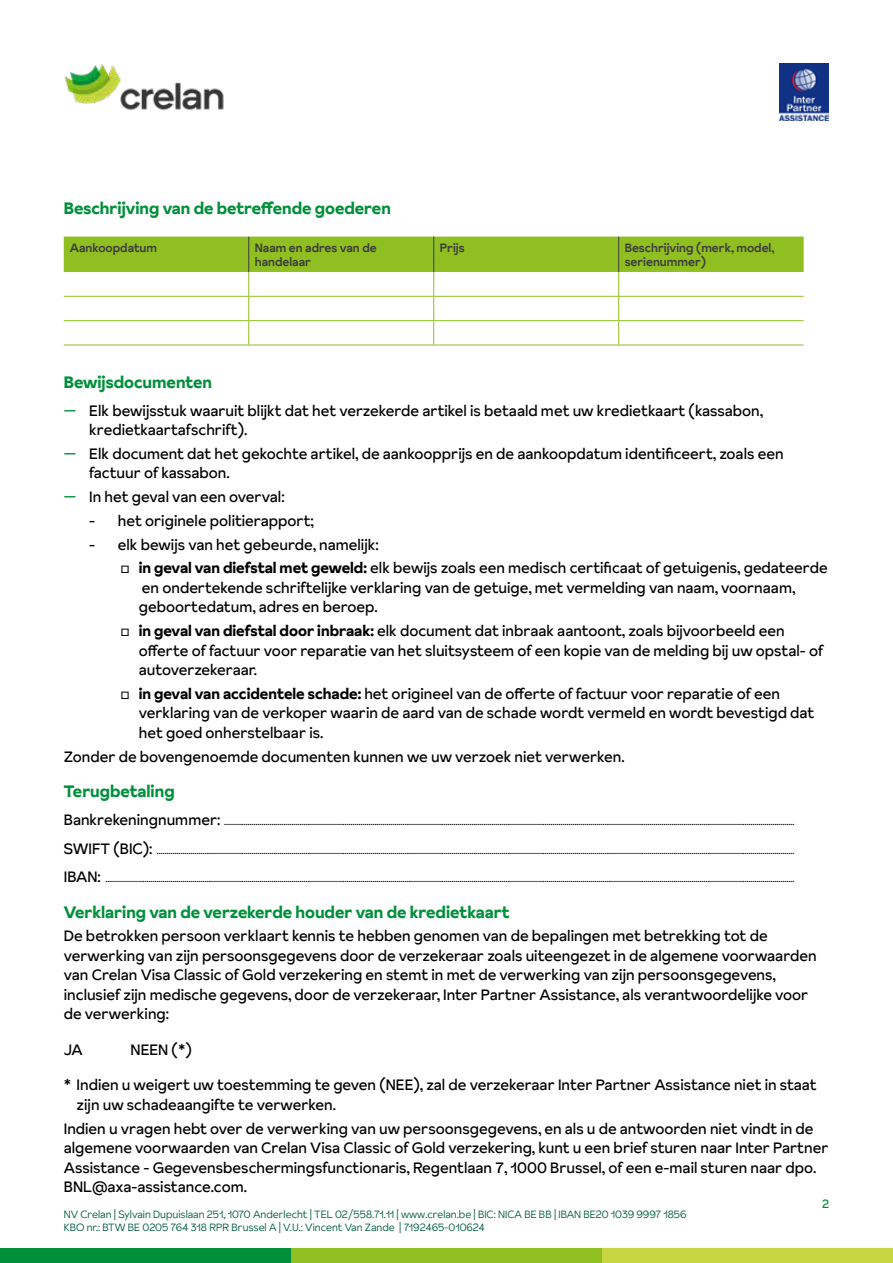
<style>
.page{position:relative;width:893px;height:1263px;background:#fff}
.page>*{position:absolute;margin:0;border:0;box-sizing:border-box;transform-origin:0 0}
.t1{font:700 16.5px "Crelan Sunset";color:#008f3a}
.t2{font:15px/19.5px "Crelan Sunset";color:#000}
.t3{font:500 12px/14.4px "Crelan Sunset";color:#3c3c3b}
.t4{font:12px "Crelan Sunset";color:#008f3a}
.t5{font:300 10.5px/12.6px "Crelan Sunset";color:#005c3c}
.t6{font:9px "Crelan Sunset";color:#000}
.s1{color:#008f3a}
.s2{font-size:10.5px}
.s3{font-weight:700}
.s4{font-size:15px}
</style>
<div class="page">
<img style="left:64px;top:64px;width:160px;height:46px">
<div style="left:0;top:1248px;width:291px;height:15px;background:#008f3a"></div>
<div style="left:291px;top:1248px;width:311px;height:15px;background:#90bf21"></div>
<div style="left:602px;top:1248px;width:291px;height:15px;background:#c7d540"></div>
<img style="left:780px;top:64px;width:49px;height:57px">
<svg style="left:64px;top:237px;width:740px;height:108px"></svg>
<hr style="left:64px;top:345px;width:185px;height:1px;background:#90bf21">
<hr style="left:249px;top:345px;width:185px;height:1px;background:#90bf21">
<hr style="left:434px;top:345px;width:185px;height:1px;background:#90bf21">
<hr style="left:619px;top:345px;width:185px;height:1px;background:#90bf21">
<hr style="left:248px;top:237px;width:1px;height:35px;background:#3c3c3b">
<hr style="left:433px;top:237px;width:1px;height:35px;background:#3c3c3b">
<hr style="left:618px;top:237px;width:1px;height:35px;background:#3c3c3b">
<p class="t1" style="left:64px;top:196px;width:329px">Beschrijving van de betreffende goederen</p>
<p class="t3" style="left:70px;top:240px;width:89px">Aankoopdatum</p>
<p class="t3" style="left:255px;top:240px;width:123px">Naam en adres van de handelaar</p>
<p class="t3" style="left:440px;top:240px;width:26px">Prijs</p>
<p class="t3" style="left:625px;top:240px;width:151px">Beschrijving (merk, model, serienummer)</p>
<p class="t1" style="left:64px;top:370px;width:150px">Bewijsdocumenten</p>
<p class="t2" style="left:89px;top:400px;width:675px;text-indent:-26px"><span class="s1">—</span> Elk bewijsstuk waaruit blijkt dat het verzekerde artikel is betaald met uw kredietkaart (kassabon, kredietkaartafschrift).</p>
<p class="t2" style="left:89px;top:444px;width:696px;text-indent:-26px"><span class="s1">—</span> Elk document dat het gekochte artikel, de aankoopprijs en de aankoopdatum identificeert, zoals een factuur of kassabon.</p>
<p class="t2" style="left:64px;top:487px;width:222px"><span class="s1">—</span> In het geval van een overval:</p>
<p class="t2" style="left:89px;top:511px;width:226px">- het originele politierapport;</p>
<p class="t2" style="left:89px;top:534px;width:291px">- elk bewijs van het gebeurde, namelijk:</p>
<p class="t2" style="left:139px;top:558px;width:690px;text-indent:-18px"><span class="s2">□</span> <span class="s3">in geval van diefstal met geweld:</span> elk bewijs zoals een medisch certificaat of getuigenis, gedateerde en ondertekende schriftelijke verklaring van de getuige, met vermelding van naam, voornaam, geboortedatum, adres en beroep.</p>
<p class="t2" style="left:139px;top:621px;width:686px;text-indent:-18px"><span class="s2">□</span> <span class="s3">in geval van diefstal door inbraak:</span> elk document dat inbraak aantoont, zoals bijvoorbeeld een offerte of factuur voor reparatie van het sluitsysteem of een kopie van de melding bij uw opstal- of autoverzekeraar.</p>
<p class="t2" style="left:139px;top:684px;width:677px;text-indent:-18px"><span class="s2">□</span> <span class="s3">in geval van accidentele schade:</span> het origineel van de offerte of factuur voor reparatie of een verklaring van de verkoper waarin de aard van de schade wordt vermeld en wordt bevestigd dat het goed onherstelbaar is.</p>
<p class="t2" style="left:64px;top:746px;width:562px">Zonder de bovengenoemde documenten kunnen we uw verzoek niet verwerken.</p>
<p class="t1" style="left:64px;top:780px;width:112px">Terugbetaling</p>
<p class="t6" style="left:64px;top:816px;width:732px"><span class="s4">Bankrekeningnummer:</span> ................................................................................................................................................................................................................................................................................................</p>
<p class="t6" style="left:64px;top:844px;width:732px"><span class="s4">SWIFT (BIC):</span> ..................................................................................................................................................................................................................................................................................................................................</p>
<p class="t6" style="left:64px;top:873px;width:732px"><span class="s4">IBAN:</span> ............................................................................................................................................................................................................................................................................................................................................................</p>
<p class="t1" style="left:64px;top:900px;width:447px">Verklaring van de verzekerde houder van de kredietkaart</p>
<p class="t2" style="left:64px;top:926px;width:754px">De betrokken persoon verklaart kennis te hebben genomen van de bepalingen met betrekking tot de verwerking van zijn persoonsgegevens door de verzekeraar zoals uiteengezet in de algemene voorwaarden van Crelan Visa Classic of Gold verzekering en stemt in met de verwerking van zijn persoonsgegevens, inclusief zijn medische gegevens, door de verzekeraar, Inter Partner Assistance, als verantwoordelijke voor de verwerking:</p>
<p class="t2" style="left:64px;top:1039px;width:21px">JA</p>
<p class="t2" style="left:130px;top:1039px;width:63px">NEEN (*)</p>
<p class="t2" style="left:77px;top:1075px;width:742px;text-indent:-13px">* Indien u weigert uw toestemming te geven (NEE), zal de verzekeraar Inter Partner Assistance niet in staat zijn uw schadeaangifte te verwerken.</p>
<p class="t2" style="left:64px;top:1118px;width:766px">Indien u vragen hebt over de verwerking van uw persoonsgegevens, en als u de antwoorden niet vindt in de algemene voorwaarden van Crelan Visa Classic of Gold verzekering, kunt u een brief sturen naar Inter Partner Assistance - Gegevensbeschermingsfunctionaris, Regentlaan 7, 1000 Brussel, of een e-mail sturen naar dpo.<br>BNL@axa-assistance.com.</p>
<p class="t5" style="left:64px;top:1208px;width:624px">NV Crelan | Sylvain Dupuislaan 251, 1070 Anderlecht | TEL 02/558.71.11 | www.crelan.be | BIC: NICA BE BB | IBAN BE20 1039 9997 1856<br>KBO nr.: BTW BE 0205 764 318 RPR Brussel A | V.U.: Vincent Van Zande | 7192465-010624</p>
<p class="t4" style="left:822px;top:1196px;width:8px">2</p>
</div>
